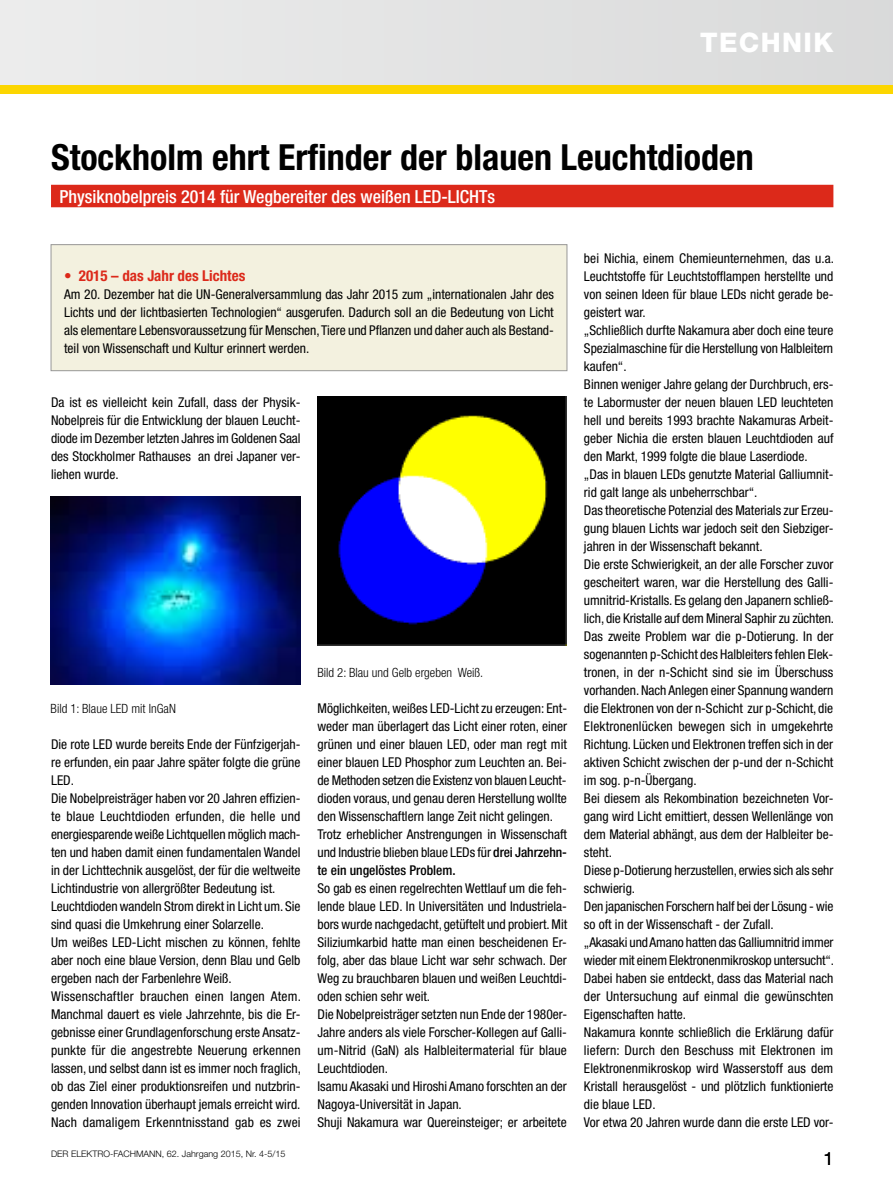
<style>
.page{position:relative;width:893px;height:1191px;background:#fff}
.page>*{position:absolute;margin:0;border:0;box-sizing:border-box;transform-origin:0 0}
.t1{font:700 condensed 36px "Helvetica Neue LT Std";color:#000}
.t2{font:800 27px "Helvetica Neue LT Std";letter-spacing:.05em;color:#fff}
.t3{font:500 condensed 18px "Helvetica Neue LT Std";color:#fff}
.t4{font:18px "Helvetica Neue LT Std";color:#000}
.t5{font:700 condensed 15px "Helvetica Neue LT Std";color:#dc291a}
.t6{font:condensed 13.5px/18px "Helvetica Neue LT Std";color:#000}
.t7{font:300 condensed 12.75px "Helvetica Neue LT Std";color:#000}
.t8{font:300 9px "Helvetica Neue LT Std";color:#000}
.s1{font-weight:500}
</style>
<div class="page">
<div style="left:0;top:0;width:893px;height:89px;background:#e3e3e3"></div>
<div style="left:0;top:85px;width:893px;height:9px;background:#fcd600"></div>
<div style="left:51px;top:185px;width:782px;height:22px;background:#dc291a"></div>
<div style="left:51px;top:245px;width:516px;height:126px;background:#f3f1df"></div>
<div style="left:51px;top:244px;width:516px;height:127px;border:1px solid #989898"></div>
<img style="left:51px;top:496px;width:249px;height:188px">
<img style="left:317px;top:396px;width:250px;height:249px">
<h2 class="t2" style="left:700px;top:26px;width:135px">TECHNIK</h2>
<h1 class="t1" style="left:51px;top:136px;width:704px">Stockholm ehrt Erfinder der blauen Leuchtdioden</h1>
<h3 class="t3" style="left:60px;top:185px;width:437px">Physiknobelpreis 2014 für Wegbereiter des weißen LED-LICHTs</h3>
<p class="t5" style="left:64px;top:266px;width:183px">• 2015 – das Jahr des Lichtes</p>
<p class="t6" style="left:64px;top:285px;width:491px;text-align:justify">Am 20. Dezember hat die UN-Generalversammlung das Jahr 2015 zum „internationalen Jahr des Lichts und der lichtbasierten Technologien“ ausgerufen. Dadurch soll an die Bedeutung von Licht als elementare Lebensvoraussetzung für Menschen, Tiere und Pflanzen und daher auch als Bestand&shy;teil von Wissenschaft und Kultur erinnert werden.</p>
<p class="t6" style="left:51px;top:393px;width:251px;text-align:justify">Da ist es vielleicht kein Zufall, dass der Physik-Nobelpreis für die Entwicklung der blauen Leucht&shy;diode im Dezember letzten Jahres im Goldenen Saal des Stockholmer Rathauses an drei Japaner ver&shy;liehen wurde.</p>
<p class="t7" style="left:51px;top:701px;width:127px">Bild 1: Blaue LED mit InGaN</p>
<p class="t6" style="left:51px;top:735px;width:252px">Die rote LED wurde bereits Ende der Fünfzigerjah&shy;re erfunden, ein paar Jahre später folgte die grüne LED.<br>Die Nobelpreisträger haben vor 20 Jahren effizien&shy;te blaue Leuchtdioden erfunden, die helle und energiesparende weiße Lichtquellen möglich mach&shy;ten und haben damit einen fundamentalen Wandel in der Lichttechnik ausgelöst, der für die weltweite Lichtindustrie von allergrößter Bedeutung ist.<br>Leuchtdioden wandeln Strom direkt in Licht um. Sie sind quasi die Umkehrung einer Solarzelle.<br>Um weißes LED-Licht mischen zu können, fehlte aber noch eine blaue Version, denn Blau und Gelb ergeben nach der Farbenlehre Weiß.<br>Wissenschaftler brauchen einen langen Atem.<br>Manchmal dauert es viele Jahrzehnte, bis die Er&shy;gebnisse einer Grundlagenforschung erste Ansatz&shy;punkte für die angestrebte Neuerung erkennen lassen, und selbst dann ist es immer noch fraglich, ob das Ziel einer produktionsreifen und nutzbrin&shy;genden Innovation überhaupt jemals erreicht wird.<br>Nach damaligem Erkenntnisstand gab es zwei</p>
<p class="t8" style="left:51px;top:1148px;width:236px">DER ELEKTRO-FACHMANN, 62. Jahrgang 2015, Nr. 4-5/15</p>
<p class="t7" style="left:317px;top:665px;width:167px">Bild 2: Blau und Gelb ergeben Weiß.</p>
<p class="t6" style="left:317px;top:699px;width:251px">Möglichkeiten, weißes LED-Licht zu erzeugen: Ent&shy;weder man überlagert das Licht einer roten, einer grünen und einer blauen LED, oder man regt mit einer blauen LED Phosphor zum Leuchten an. Bei&shy;de Methoden setzen die Existenz von blauen Leucht&shy;dioden voraus, und genau deren Herstellung wollte den Wissenschaftlern lange Zeit nicht gelingen.<br>Trotz erheblicher Anstrengungen in Wissenschaft und Industrie blieben blaue LEDs für <span class="s1">drei Jahrzehn&shy;te ein ungelöstes Problem.</span></p>
<p class="t6" style="left:317px;top:879px;width:251px">So gab es einen regelrechten Wettlauf um die feh&shy;lende blaue LED. In Universitäten und Industriela&shy;bors wurde nachgedacht, getüftelt und probiert. Mit Siliziumkarbid hatte man einen bescheidenen Er&shy;folg, aber das blaue Licht war sehr schwach. Der Weg zu brauchbaren blauen und weißen Leuchtdi&shy;oden schien sehr weit.<br>Die Nobelpreisträger setzten nun Ende der 1980er-Jahre anders als viele Forscher-Kollegen auf Galli&shy;um-Nitrid (GaN) als Halbleitermaterial für blaue Leuchtdioden.<br>Isamu Akasaki und Hiroshi Amano forschten an der Nagoya-Universität in Japan.<br>Shuji Nakamura war Quereinsteiger; er arbeitete</p>
<p class="t6" style="left:584px;top:249px;width:252px">bei Nichia, einem Chemieunternehmen, das u.a.<br>Leuchtstoffe für Leuchtstofflampen herstellte und von seinen Ideen für blaue LEDs nicht gerade be&shy;geistert war.<br>„Schließlich durfte Nakamura aber doch eine teure Spezialmaschine für die Herstellung von Halbleitern kaufen“.<br>Binnen weniger Jahre gelang der Durchbruch, ers&shy;te Labormuster der neuen blauen LED leuchteten hell und bereits 1993 brachte Nakamuras Arbeit&shy;geber Nichia die ersten blauen Leuchtdioden auf den Markt, 1999 folgte die blaue Laserdiode. „Das in blauen LEDs genutzte Material Galliumnit&shy;rid galt lange als unbeherrschbar“.<br>Das theoretische Potenzial des Materials zur Erzeu&shy;gung blauen Lichts war jedoch seit den Siebziger&shy;jahren in der Wissenschaft bekannt.<br>Die erste Schwierigkeit, an der alle Forscher zuvor gescheitert waren, war die Herstellung des Galli&shy;umnitrid-Kristalls. Es gelang den Japanern schließ&shy;lich, die Kristalle auf dem Mineral Saphir zu züchten.<br>Das zweite Problem war die p-Dotierung. In der sogenannten p-Schicht des Halbleiters fehlen Elek&shy;tronen, in der n-Schicht sind sie im Überschuss vorhanden. Nach Anlegen einer Spannung wandern die Elektronen von der n-Schicht zur p-Schicht, die Elektronenlücken bewegen sich in umgekehrte Richtung. Lücken und Elektronen treffen sich in der aktiven Schicht zwischen der p-und der n-Schicht im sog. p-n-Übergang.<br>Bei diesem als Rekombination bezeichneten Vor&shy;gang wird Licht emittiert, dessen Wellenlänge von dem Material abhängt, aus dem der Halbleiter be&shy;steht.<br>Diese p-Dotierung herzustellen, erwies sich als sehr schwierig.<br>Den japanischen Forschern half bei der Lösung - wie so oft in der Wissenschaft - der Zufall.<br>„Akasaki und Amano hatten das Galliumnitrid immer wieder mit einem Elektronenmikroskop untersucht“.<br>Dabei haben sie entdeckt, dass das Material nach der Untersuchung auf einmal die gewünschten Eigenschaften hatte.<br>Nakamura konnte schließlich die Erklärung dafür liefern: Durch den Beschuss mit Elektronen im Elektronenmikroskop wird Wasserstoff aus dem Kristall herausgelöst - und plötzlich funktionierte die blaue LED.<br>Vor etwa 20 Jahren wurde dann die erste LED vor-</p>
<h3 class="t4" style="left:823px;top:1148px;width:12px">1</h3>
</div>
